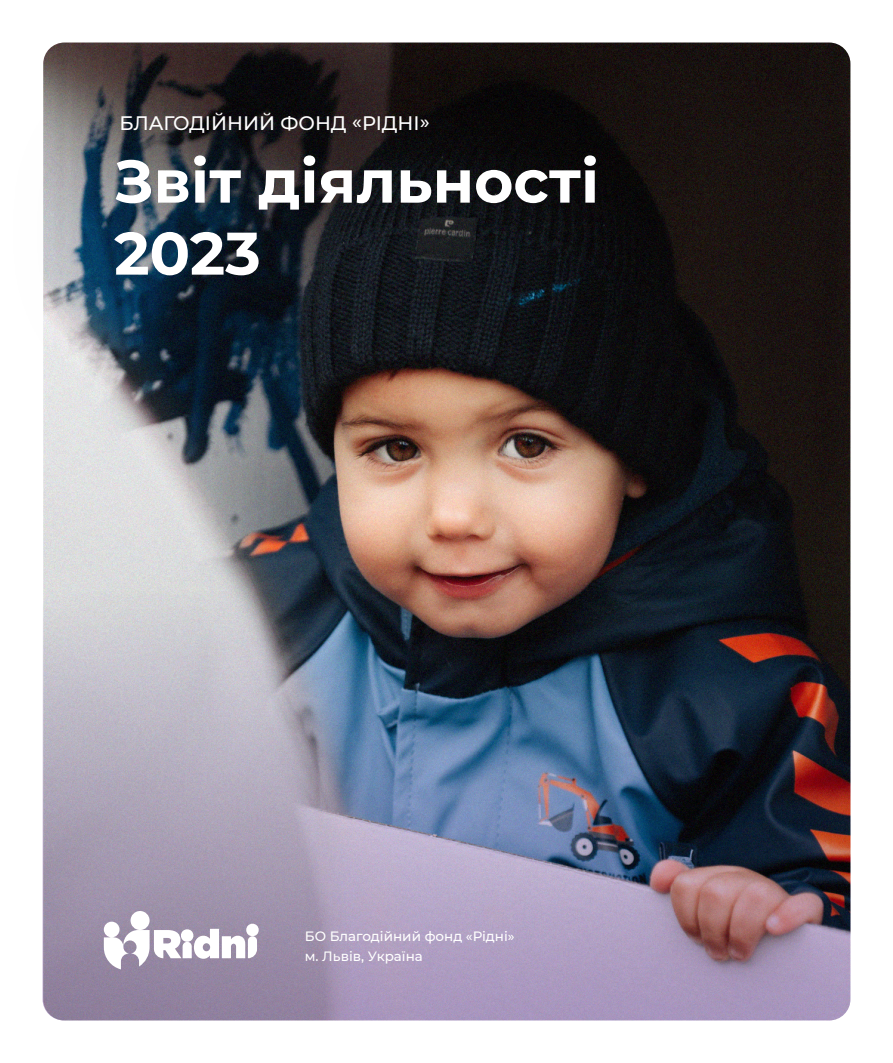
<style>
.page{position:relative;width:893px;height:1063px;background:#fff}
.page>*{position:absolute;margin:0;border:0;box-sizing:border-box;transform-origin:0 0}
.t1{font:700 60px/72px "Montserrat";color:#fff}
.t2{font:500 19.5px "Montserrat";color:#fff}
.t3{font:500 13.5px/19.5px "Montserrat";color:#fff}
</style>
<div class="page">
<img style="left:43px;top:43px;width:807px;height:977px">
<img style="left:43px;top:587px;width:807px;height:433px;border-radius:21px">
<div style="left:131px;top:911px;width:19px;height:19px;background:#fff;border-radius:50%"></div>
<svg style="left:104px;top:922px;width:155px;height:47px"></svg>
<div style="left:0;top:27px;width:743px;height:407px;background:#000;opacity:.35"></div>
<h2 class="t2" style="left:119px;top:110px;width:312px">БЛАГОДІЙНИЙ ФОНД «РІДНІ»</h2>
<h1 class="t1" style="left:114px;top:142px;width:487px">Звіт діяльності<br>2023</h1>
<p class="t3" style="left:305px;top:926px;width:211px">БО Благодійний фонд «Рідні» м. Львів, Україна</p>
</div>
